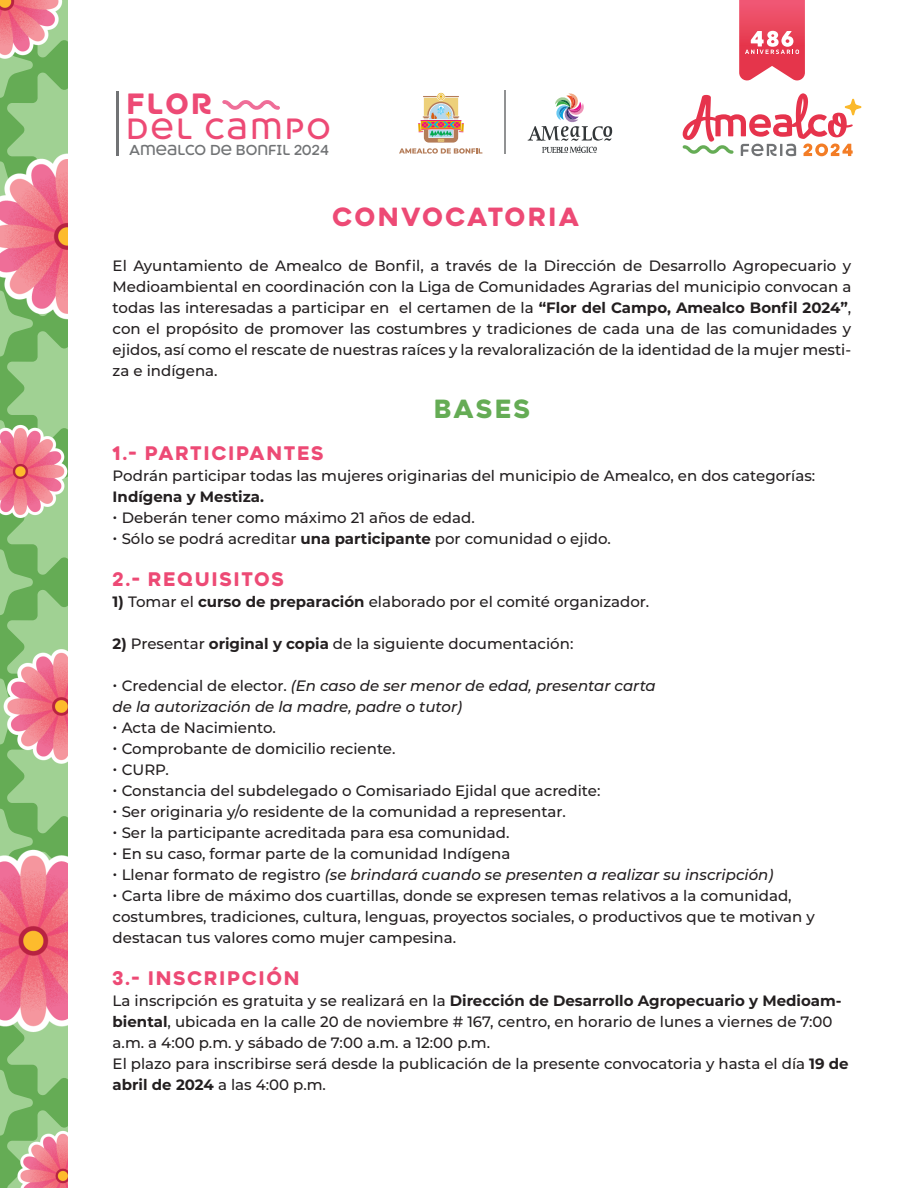
<style>
.page{position:relative;width:918px;height:1188px;background:#fff}
.page>*{position:absolute;margin:0;border:0;box-sizing:border-box;transform-origin:0 0}
.t1{font:600 28.05px "Heavitas Neue";letter-spacing:.09em;color:#ed4a75}
.t2{font:800 28.05px "Heavitas Neue";color:#ed4a75}
.t3{font:800 25.05px "Heavitas Neue";letter-spacing:.09em;color:#ed4a75}
.t4{font:800 25.05px "Heavitas Neue";letter-spacing:.09em;color:#65ac55}
.t5{font:800 18.75px "Heavitas Neue";letter-spacing:.09em;color:#ed4a75}
.t6{font:500 15px/21px "Montserrat";color:#231f20}
.t7{font:italic 500 15px/21px "Montserrat";color:#231f20}
.t8{font:700 15px "Montserrat";color:#231f20}
.t9{font:600 13.8px "Heavitas Neue";color:#717375}
.s1{font-weight:700}
.s2{font-style:normal}
</style>
<div class="page">
<svg style="left:0;top:0;width:67px;height:1188px;background:#86c078"></svg>
<img style="left:18px;top:1131px;width:49px;height:57px">
<img style="left:0;top:849px;width:67px;height:184px">
<img style="left:4px;top:648px;width:63px;height:116px">
<img style="left:0;top:424px;width:67px;height:94px">
<img style="left:0;top:153px;width:67px;height:167px">
<img style="left:0;top:0;width:63px;height:60px">
<svg style="left:222px;top:100px;width:58px;height:10px"></svg>
<hr style="left:116px;top:91px;width:3px;height:65px;background:#717375">
<svg style="left:528px;top:93px;width:84px;height:60px"></svg>
<svg style="left:399px;top:93px;width:83px;height:61px"></svg>
<hr style="left:504px;top:90px;width:2px;height:64px;background:#919293">
<svg style="left:682px;top:0;width:180px;height:157px"></svg>
<h1 class="t2" style="left:126px;top:86px;width:87px">Flor</h1>
<h1 class="t1" style="left:126px;top:112px;width:205px">DEL CAMPO</h1>
<p class="t9" style="left:129px;top:142px;width:202px">AMEALCO DE BONFIL 2024</p>
<h2 class="t3" style="left:332px;top:202px;width:249px">CONVOCATORIA</h2>
<p class="t6" style="left:113px;top:255px;width:740px;text-align:justify">El Ayuntamiento de Amealco de Bonfil, a través de la Dirección de Desarrollo Agropecuario y Medioambiental en coordinación con la Liga de Comunidades Agrarias del municipio convocan a todas las interesadas a participar en el certamen de la <span class="s1">“Flor del Campo, Amealco Bonfil 2024”</span>, con el propósito de promover las costumbres y tradiciones de cada una de las comunidades y ejidos, así como el rescate de nuestras raíces y la revaloralización de la identidad de la mujer mesti&shy;za e indígena.</p>
<h2 class="t4" style="left:434px;top:393px;width:98px">BASES</h2>
<p class="t5" style="left:113px;top:441px;width:212px">1.- PARTICIPANTES</p>
<p class="t6" style="left:113px;top:465px;width:704px">Podrán participar todas las mujeres originarias del municipio de Amealco, en dos categorías:</p>
<p class="t8" style="left:113px;top:486px;width:153px">Indígena y Mestiza.</p>
<p class="t6" style="left:113px;top:507px;width:364px">• Deberán tener como máximo 21 años de edad.</p>
<p class="t6" style="left:113px;top:528px;width:500px">• Sólo se podrá acreditar <span class="s1">una participante</span> por comunidad o ejido.</p>
<p class="t5" style="left:113px;top:567px;width:173px">2.- REQUISITOS</p>
<p class="t6" style="left:113px;top:591px;width:538px"><span class="s1">1)</span> Tomar el <span class="s1">curso de preparación</span> elaborado por el comité organizador.</p>
<p class="t6" style="left:113px;top:633px;width:462px"><span class="s1">2)</span> Presentar <span class="s1">original y copia</span> de la siguiente documentación:</p>
<p class="t7" style="left:113px;top:675px;width:545px"><span class="s2">• Credencial de elector.</span> (En caso de ser menor de edad, presentar carta de la autorización de la madre, padre o tutor)</p>
<p class="t6" style="left:113px;top:717px;width:165px">• Acta de Nacimiento.</p>
<p class="t6" style="left:113px;top:738px;width:284px">• Comprobante de domicilio reciente.</p>
<p class="t6" style="left:113px;top:759px;width:58px">• CURP.</p>
<p class="t6" style="left:113px;top:780px;width:489px">• Constancia del subdelegado o Comisariado Ejidal que acredite:</p>
<p class="t6" style="left:113px;top:801px;width:455px">• Ser originaria y/o residente de la comunidad a representar.</p>
<p class="t6" style="left:113px;top:822px;width:398px">• Ser la participante acreditada para esa comunidad.</p>
<p class="t6" style="left:113px;top:843px;width:399px">• En su caso, formar parte de la comunidad Indígena</p>
<p class="t7" style="left:113px;top:864px;width:662px"><span class="s2">• Llenar formato de registro</span> (se brindará cuando se presenten a realizar su inscripción)</p>
<p class="t6" style="left:113px;top:885px;width:704px">• Carta libre de máximo dos cuartillas, donde se expresen temas relativos a la comunidad, costumbres, tradiciones, cultura, lenguas, proyectos sociales, o productivos que te motivan y destacan tus valores como mujer campesina.</p>
<p class="t5" style="left:113px;top:966px;width:188px">3.- INSCRIPCIÓN</p>
<p class="t6" style="left:113px;top:990px;width:738px">La inscripción es gratuita y se realizará en la <span class="s1">Dirección de Desarrollo Agropecuario y Medioam&shy;biental</span>, ubicada en la calle 20 de noviembre # 167, centro, en horario de lunes a viernes de 7:00 a.m. a 4:00 p.m. y sábado de 7:00 a.m. a 12:00 p.m.<br>El plazo para inscribirse será desde la publicación de la presente convocatoria y hasta el día <span class="s1">19 de abril de 2024</span> a las 4:00 p.m.</p>
</div>
